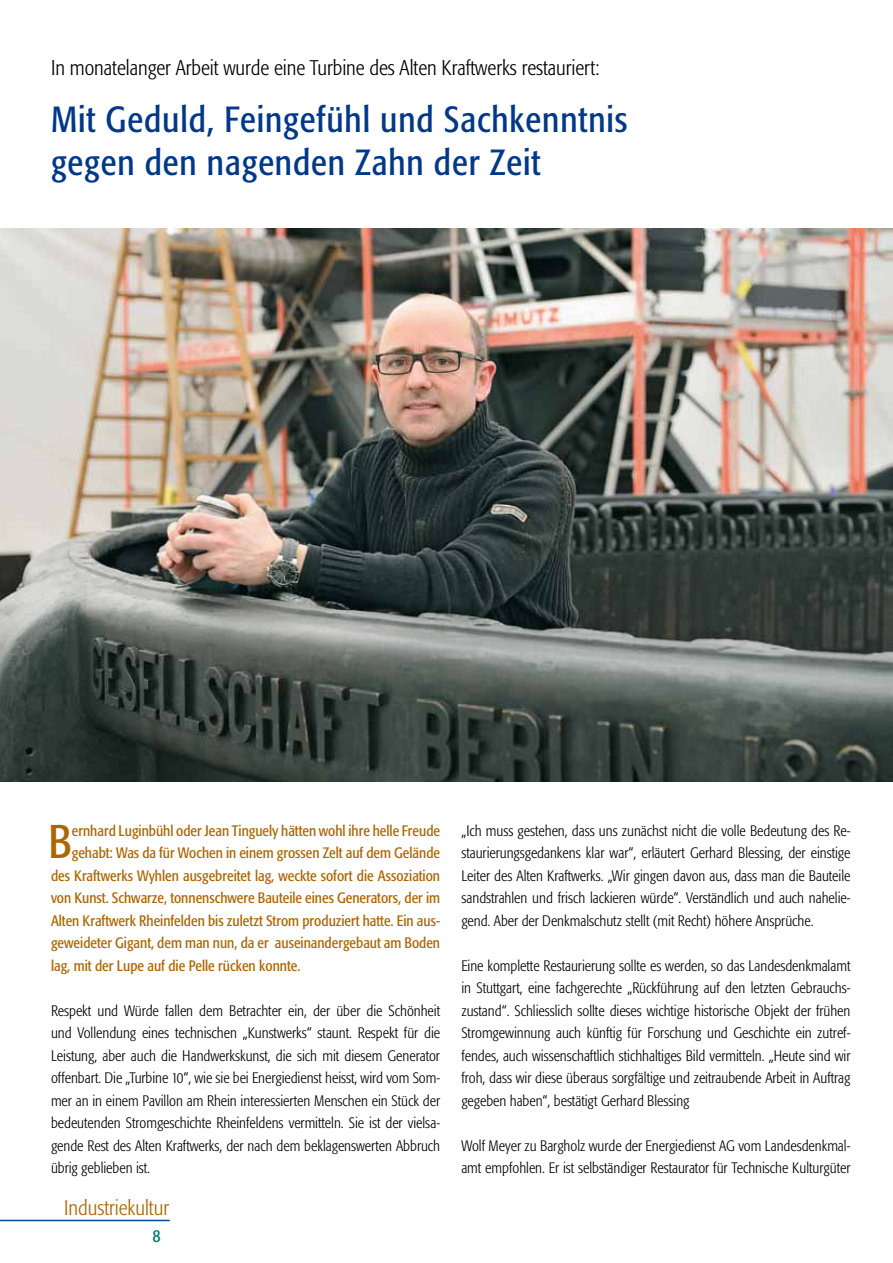
<style>
.page{position:relative;width:893px;height:1263px;background:#fff}
.page>*{position:absolute;margin:0;border:0;box-sizing:border-box;transform-origin:0 0}
.t1{font:condensed 46.65px "Formata";color:#ab6605}
.t2{font:condensed 36px/43.2px "Formata";letter-spacing:.025em;color:#003888}
.t3{font:300 condensed 21px "Formata";color:#000}
.t4{font:300 condensed 21px "Formata";color:#ab6605}
.t5{font:condensed 18px "Formata";color:#008071}
.t6{font:300 condensed 15px/22.5px "Formata";color:#000;text-align:justify}
.t7{font:condensed 15px "Formata";color:#ab6605}
</style>
<div class="page">
<hr style="left:0;top:1220px;width:170px;height:1px;background:#004c93">
<img style="left:0;top:229px;width:893px;height:552px">
<h3 class="t3" style="left:51px;top:56px;width:550px">In monatelanger Arbeit wurde eine Turbine des Alten Kraftwerks restauriert:</h3>
<h2 class="t2" style="left:51px;top:98px;width:578px">Mit Geduld, Feingefühl und Sachkenntnis gegen den nagenden Zahn der Zeit</h2>
<h1 class="t1" style="left:48px;top:814px;width:25px">B</h1>
<p class="t7" style="left:72px;top:822px;width:370px">ernhard Luginbühl oder Jean Tinguely hätten wohl ihre helle Freude</p>
<p class="t7" style="left:72px;top:844px;width:370px">gehabt: Was da für Wochen in einem grossen Zelt auf dem Gelände</p>
<p class="t7" style="left:51px;top:867px;width:391px">des Kraftwerks Wyhlen ausgebreitet lag, weckte sofort die Assoziation</p>
<p class="t7" style="left:51px;top:889px;width:391px">von Kunst. Schwarze, tonnenschwere Bauteile eines Generators, der im</p>
<p class="t7" style="left:51px;top:912px;width:391px">Alten Kraftwerk Rheinfelden bis zuletzt Strom produziert hatte. Ein aus-</p>
<p class="t7" style="left:51px;top:934px;width:391px">geweideter Gigant, dem man nun, da er auseinandergebaut am Boden</p>
<p class="t7" style="left:51px;top:957px;width:251px">lag, mit der Lupe auf die Pelle rücken konnte.</p>
<p class="t6" style="left:51px;top:999px;width:391px">Respekt und Würde fallen dem Betrachter ein, der über die Schönheit und Vollendung eines technischen „Kunstwerks“ staunt. Respekt für die Leistung, aber auch die Handwerkskunst, die sich mit diesem Generator offenbart. Die „Turbine 10“, wie sie bei Energiedienst heisst, wird vom Som&shy;mer an in einem Pavillon am Rhein interessierten Menschen ein Stück der bedeutenden Stromgeschichte Rheinfeldens vermitteln. Sie ist der vielsa&shy;gende Rest des Alten Kraftwerks, der nach dem beklagenswerten Abbruch übrig geblieben ist.</p>
<h3 class="t4" style="left:64px;top:1196px;width:106px">Industriekultur</h3>
<p class="t5" style="left:152px;top:1225px;width:10px">8</p>
<p class="t6" style="left:461px;top:819px;width:391px">„Ich muss gestehen, dass uns zunächst nicht die volle Bedeutung des Re&shy;staurierungsgedankens klar war“, erläutert Gerhard Blessing, der einstige Leiter des Alten Kraftwerks. „Wir gingen davon aus, dass man die Bauteile sandstrahlen und frisch lackieren würde“. Verständlich und auch nahelie&shy;gend. Aber der Denkmalschutz stellt (mit Recht) höhere Ansprüche.</p>
<p class="t6" style="left:461px;top:954px;width:391px">Eine komplette Restaurierung sollte es werden, so das Landesdenkmalamt in Stuttgart, eine fachgerechte „Rückführung auf den letzten Gebrauchs&shy;zustand“. Schliesslich sollte dieses wichtige historische Objekt der frühen Stromgewinnung auch künftig für Forschung und Geschichte ein zutref&shy;fendes, auch wissenschaftlich stichhaltiges Bild vermitteln. „Heute sind wir froh, dass wir diese überaus sorgfältige und zeitraubende Arbeit in Auftrag gegeben haben“, bestätigt Gerhard Blessing</p>
<p class="t6" style="left:461px;top:1134px;width:391px">Wolf Meyer zu Bargholz wurde der Energiedienst AG vom Landesdenkmal&shy;amt empfohlen. Er ist selbständiger Restaurator für Technische Kulturgüter</p>
</div>
